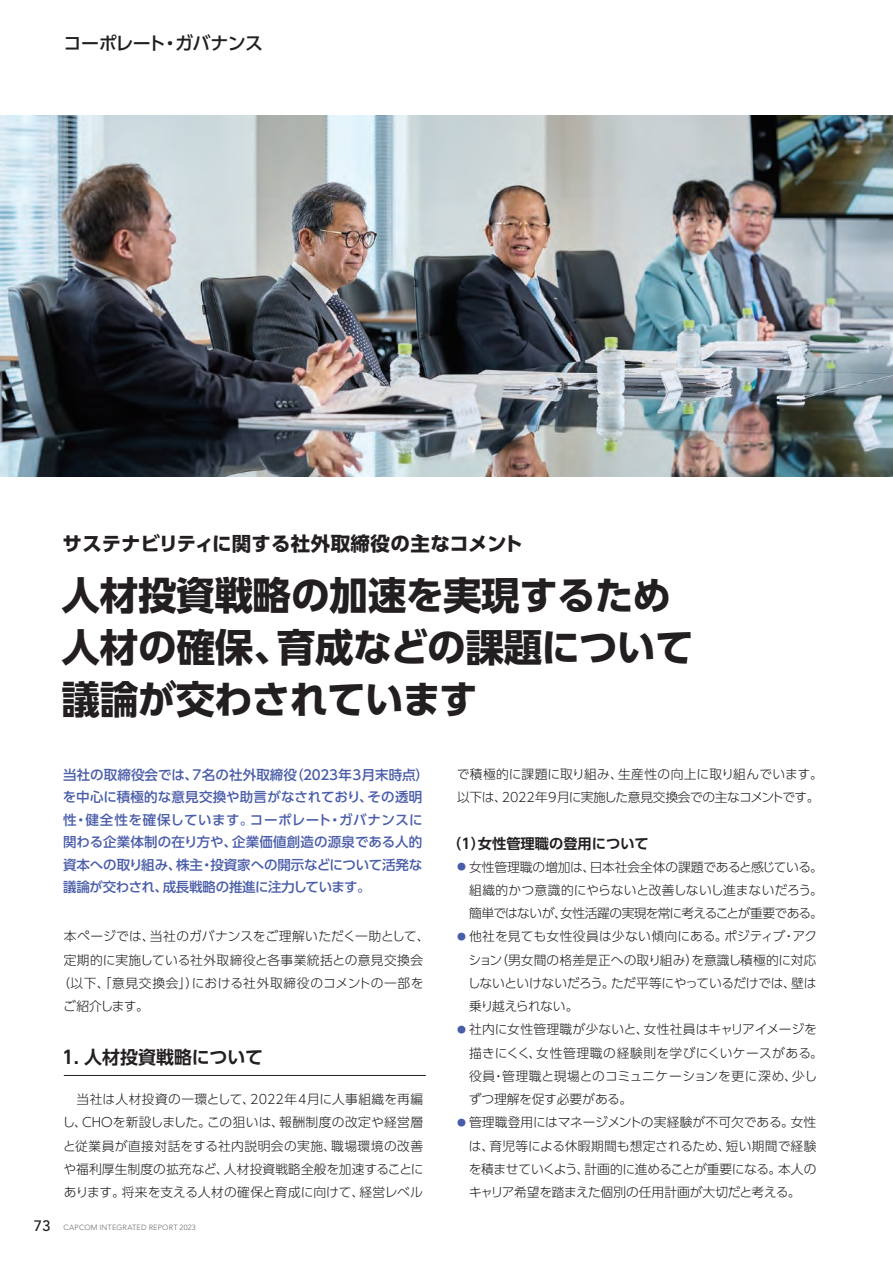
<style>
.page{position:relative;width:893px;height:1263px;background:#fff}
.page>*{position:absolute;margin:0;border:0;box-sizing:border-box;transform-origin:0 0}
.t1{font:700 38.7px/52.2px "UD Shin Go Pro";letter-spacing:-.015em;color:#231f20}
.t2{font:700 19.5px "UD Shin Go Pro";letter-spacing:.005em;color:#231f20}
.t3{font:700 18px "UD Shin Go Pro De";color:#231f20}
.t4{font:500 18px "UD Shin Go Pro";letter-spacing:-.04em;color:#231f20}
.t5{font:700 14.25px "UD Shin Go Pro De";color:#231f20}
.t6{font:500 13.5px/22.5px "UD Shin Go Pro";color:#4a5da9}
.t7{font:300 12.75px/23.2px "UD Shin Go Pro";letter-spacing:-.01em;color:#231f20;text-align:justify}
.t8{font:300 12.75px/23.2px "UD Shin Go Pro";letter-spacing:.015em;color:#231f20}
.t9{font:300 12.75px "UD Shin Go Pro";letter-spacing:.055em;color:#231f20}
.t10{font:300 12.75px "UD Shin Go Pro";letter-spacing:.03em;color:#231f20}
.t11{font:300 7.5px "Avenir LT Std";letter-spacing:.025em;color:#6c6d70}
.s1{font-weight:500;font-size:15px;color:#231f20}
.s2{font-size:8.85px;color:#4a5da9}
</style>
<div class="page">
<img style="left:0;top:116px;width:893px;height:361px">
<hr style="left:64px;top:1075px;width:362px;height:1px;background:#231f20">
<h3 class="t4" style="left:64px;top:28px;width:201px">コーポレート・ガバナンス</h3>
<h2 class="t2" style="left:63px;top:528px;width:462px">サステナビリティに関する社外取締役の主なコメント</h2>
<h1 class="t1" style="left:62px;top:568px;width:634px">人材投資戦略の加速を実現するため人材の確保、育成などの課題について議論が交わされています</h1>
<p class="t6" style="left:63px;top:763px;width:368px">当社の取締役会では、7名の社外取締役（2023年3月末時点）を中心に積極的な意見交換や助言がなされており、その透明性・健全性を確保しています。コーポレート・ガバナンスに関わる企業体制の在り方や、企業価値創造の源泉である人的資本への取り組み、株主・投資家への開示などについて活発な議論が交わされ、成長戦略の推進に注力しています。</p>
<p class="t7" style="left:64px;top:924px;width:367px">本ページでは、当社のガバナンスをご理解いただく一助として、</p>
<p class="t10" style="left:64px;top:949px;width:361px">定期的に実施している社外取締役と各事業統括との意見交換会</p>
<p class="t9" style="left:57px;top:973px;width:368px">（以下、「意見交換会」）における社外取締役のコメントの一部を</p>
<p class="t7" style="left:63px;top:994px;width:87px">ご紹介します。</p>
<h3 class="t3" style="left:62px;top:1042px;width:202px">1. 人材投資戦略について</h3>
<p class="t7" style="left:62px;top:1087px;width:363px">　当社は人材投資の一環として、2022年4月に人事組織を再編し、CHOを新設しました。この狙いは、報酬制度の改定や経営層と従業員が直接対話をする社内説明会の実施、職場環境の改善や福利厚生制度の拡充など、人材投資戦略全般を加速することにあります。将来を支える人材の確保と育成に向けて、経営レベル</p>
<p class="t11" style="left:34px;top:1223px;width:163px"><span class="s1">73</span> CAPCOM INTEGRATED REPORT 2023</p>
<p class="t7" style="left:457px;top:762px;width:367px">で積極的に課題に取り組み、生産性の向上に取り組んでいます。以下は、2022年9月に実施した意見交換会での主なコメントです。</p>
<p class="t5" style="left:447px;top:832px;width:203px">（1）女性管理職の登用について</p>
<p class="t7" style="left:469px;top:854px;width:355px;text-indent:-12px"><span class="s2">●</span> 女性管理職の増加は、日本社会全体の課題であると感じている。組織的かつ意識的にやらないと改善しないし進まないだろう。簡単ではないが、女性活躍の実現を常に考えることが重要である。</p>
<p class="t7" style="left:468px;top:924px;width:351px;text-indent:-11px"><span class="s2">●</span> 他社を見ても女性役員は少ない傾向にある。ポジティブ・アクション（男女間の格差是正への取り組み）を意識し積極的に対応しないといけないだろう。ただ平等にやっているだけでは、壁は乗り越えられない。</p>
<p class="t8" style="left:469px;top:1017px;width:355px;text-indent:-12px"><span class="s2">●</span> 社内に女性管理職が少ないと、女性社員はキャリアイメージを描きにくく、女性管理職の経験則を学びにくいケースがある。役員・管理職と現場とのコミュニケーションを更に深め、少しずつ理解を促す必要がある。</p>
<p class="t7" style="left:469px;top:1110px;width:349px;text-indent:-12px"><span class="s2">●</span> 管理職登用にはマネージメントの実経験が不可欠である。女性は、育児等による休暇期間も想定されるため、短い期間で経験を積ませていくよう、計画的に進めることが重要になる。本人のキャリア希望を踏まえた個別の任用計画が大切だと考える。</p>
</div>
